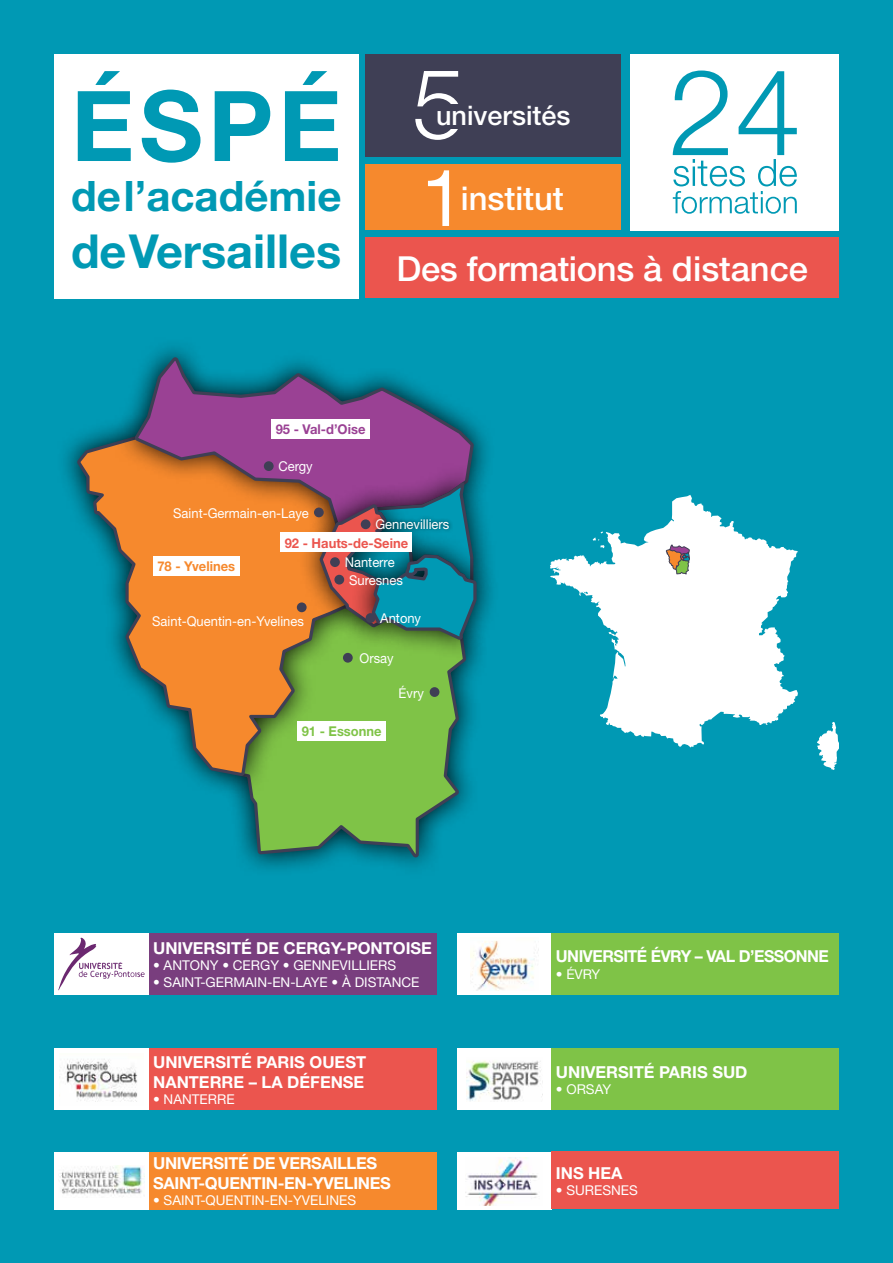
<style>
.page{position:relative;width:893px;height:1263px;background:#0099b4}
.page>*{position:absolute;margin:0;border:0;box-sizing:border-box;transform-origin:0 0}
.t1{font:700 97.65px "Helvetica Neue";color:#0099b4}
.t2{font:78.45px "Helvetica Neue";color:#fff}
.t3{font:700 46.95px "Helvetica Neue";color:#0099b4}
.t4{font:700 42px "Helvetica Neue";color:#0099b4}
.t5{font:500 34.5px "Helvetica Neue";letter-spacing:-.01em;color:#fff}
.t6{font:500 32.7px "Helvetica Neue";color:#fff}
.t7{font:500 27px "Helvetica Neue";color:#fff}
.t8{font:700 16.5px/19.8px "Helvetica Neue";color:#fff}
.t9{font:700 16.5px/19.8px "Helvetica Neue";letter-spacing:-.02em;color:#fff}
.t10{font:700 16.5px "Helvetica Neue";letter-spacing:-.03em;color:#fff}
.t11{font:13.5px "Helvetica Neue";color:#fff}
.t12{font:13.5px/17.5px "Helvetica Neue";color:#fff;scale:.96 1}
.t13{font:700 13.5px "Helvetica Neue";color:#eb554e;scale:.96 1}
.t14{font:700 13.5px "Helvetica Neue";color:#9a4194;scale:.96 1}
.t15{font:700 13.5px "Helvetica Neue";color:#f6892d;scale:.96 1}
.t16{font:700 13.5px "Helvetica Neue";color:#7fc347;scale:.96 1}
</style>
<div class="page">
<div style="left:54px;top:54px;width:304px;height:244px;background:#fff"></div>
<div style="left:631px;top:54px;width:208px;height:176px;background:#fff"></div>
<svg style="left:673px;top:71px;width:124px;height:143px"></svg>
<div style="left:366px;top:54px;width:255px;height:103px;background:#3f3f55"></div>
<svg style="left:415px;top:71px;width:44px;height:69px"></svg>
<div style="left:434px;top:104px;width:137px;height:25px;background:#3f3f55"></div>
<div style="left:366px;top:237px;width:473px;height:61px;background:#eb554e"></div>
<div style="left:54px;top:933px;width:95px;height:61px;background:#fff"></div>
<svg style="left:58px;top:938px;width:87px;height:52px"></svg>
<div style="left:54px;top:1049px;width:95px;height:61px;background:#fff"></div>
<img style="left:64px;top:1059px;width:74px;height:43px">
<div style="left:457px;top:933px;width:95px;height:61px;background:#fff"></div>
<img style="left:470px;top:940px;width:65px;height:50px">
<div style="left:54px;top:1152px;width:95px;height:57px;background:#fff"></div>
<div style="left:457px;top:1049px;width:95px;height:61px;background:#fff"></div>
<img style="left:466px;top:1060px;width:75px;height:41px">
<div style="left:457px;top:1152px;width:94px;height:57px;background:#fff"></div>
<div style="left:149px;top:933px;width:287px;height:61px;background:#793e7e"></div>
<div style="left:149px;top:1049px;width:287px;height:61px;background:#eb554e"></div>
<div style="left:149px;top:1152px;width:287px;height:57px;background:#f6892d"></div>
<div style="left:552px;top:933px;width:287px;height:61px;background:#7fc347"></div>
<div style="left:552px;top:1049px;width:287px;height:61px;background:#7fc347"></div>
<div style="left:552px;top:1152px;width:287px;height:57px;background:#eb554e"></div>
<div style="left:216px;top:580px;width:273px;height:299px;background:#000;opacity:.9"></div>
<svg style="left:236px;top:686px;width:233px;height:174px;background:#50a361"></svg>
<div style="left:55px;top:413px;width:319px;height:385px;background:#000;opacity:.9"></div>
<svg style="left:74px;top:432px;width:280px;height:384px"></svg>
<div style="left:113px;top:335px;width:383px;height:215px;background:#000;opacity:.9"></div>
<svg style="left:132px;top:355px;width:344px;height:176px"></svg>
<div style="left:352px;top:461px;width:145px;height:144px;background:#000;opacity:.9"></div>
<div style="left:297px;top:482px;width:111px;height:167px;background:#000;opacity:.9"></div>
<div style="left:350px;top:532px;width:150px;height:130px;background:#000;opacity:.9"></div>
<svg style="left:317px;top:479px;width:161px;height:207px"></svg>
<svg style="left:550px;top:495px;width:248px;height:252px;fill:#fff"></svg>
<svg style="left:817px;top:722px;width:22px;height:48px"></svg>
<svg style="left:666px;top:544px;width:24px;height:31px"></svg>
<div style="left:366px;top:164px;width:255px;height:66px;background:#f6892d"></div>
<div style="left:343px;top:653px;width:10px;height:10px;background:#3f3f55;border-radius:50%"></div>
<div style="left:430px;top:687px;width:9px;height:10px;background:#3f3f55;border-radius:50%"></div>
<div style="left:314px;top:507px;width:10px;height:10px;background:#3f3f55;border-radius:50%"></div>
<div style="left:264px;top:461px;width:10px;height:10px;background:#3f3f55;border-radius:50%"></div>
<div style="left:361px;top:519px;width:10px;height:10px;background:#3f3f55;border-radius:50%"></div>
<div style="left:330px;top:557px;width:10px;height:10px;background:#3f3f55;border-radius:50%"></div>
<div style="left:334px;top:575px;width:10px;height:9px;background:#3f3f55;border-radius:50%"></div>
<div style="left:366px;top:613px;width:9px;height:10px;background:#3f3f55;border-radius:50%"></div>
<div style="left:297px;top:602px;width:10px;height:10px;background:#3f3f55;border-radius:50%"></div>
<div style="left:371px;top:515px;width:82px;height:18px;background:#000;opacity:.6"></div>
<div style="left:153px;top:556px;width:86px;height:19px;background:#fff"></div>
<div style="left:271px;top:419px;width:99px;height:19px;background:#fff"></div>
<div style="left:297px;top:721px;width:89px;height:19px;background:#fff"></div>
<div style="left:280px;top:533px;width:132px;height:19px;background:#fff"></div>
<img style="left:60px;top:1165px;width:85px;height:30px">
<img style="left:465px;top:1158px;width:73px;height:47px">
<h1 class="t1" style="left:71px;top:66px;width:272px">ÉSPÉ</h1>
<h3 class="t4" style="left:71px;top:170px;width:272px">de l’académie</h3>
<h3 class="t3" style="left:71px;top:222px;width:272px">de Versailles</h3>
<h3 class="t7" style="left:436px;top:100px;width:136px">universités</h3>
<h2 class="t2" style="left:421px;top:151px;width:45px">1</h2>
<h3 class="t6" style="left:461px;top:179px;width:105px">institut</h3>
<h3 class="t5" style="left:396px;top:248px;width:413px">Des formations à distance</h3>
<p class="t14" style="left:276px;top:421px;width:95px">95 - Val-d’Oise</p>
<p class="t12" style="left:278px;top:457px;width:37px">Cergy</p>
<p class="t12" style="left:173px;top:504px;width:143px">Saint-Germain-en-Laye</p>
<p class="t12" style="left:375px;top:515px;width:78px">Gennevilliers</p>
<p class="t12" style="left:349px;top:553px;width:58px;text-indent:-4px">Nanterre<br>Suresnes</p>
<p class="t13" style="left:285px;top:534px;width:130px">92 - Hauts-de-Seine</p>
<p class="t15" style="left:157px;top:558px;width:83px">78 - Yvelines</p>
<p class="t12" style="left:152px;top:612px;width:160px">Saint-Quentin-en-Yvelines</p>
<p class="t12" style="left:380px;top:609px;width:44px">Antony</p>
<p class="t12" style="left:359px;top:649px;width:37px">Orsay</p>
<p class="t16" style="left:302px;top:723px;width:85px">91 - Essonne</p>
<p class="t12" style="left:399px;top:684px;width:28px">Évry</p>
<p class="t8" style="left:153px;top:938px;width:280px">UNIVERSITÉ DE CERGY-PONTOISE</p>
<p class="t11" style="left:153px;top:957px;width:244px">• ANTONY • CERGY • GENNEVILLIERS</p>
<p class="t11" style="left:153px;top:974px;width:268px">• SAINT-GERMAIN-EN-LAYE • À DISTANCE</p>
<p class="t8" style="left:153px;top:1052px;width:214px">UNIVERSITÉ PARIS OUEST<br>NANTERRE – LA DÉFENSE</p>
<p class="t11" style="left:153px;top:1091px;width:83px">• NANTERRE</p>
<p class="t9" style="left:153px;top:1153px;width:239px">UNIVERSITÉ DE VERSAILLES<br>SAINT-QUENTIN-EN-YVELINES</p>
<p class="t11" style="left:153px;top:1192px;width:204px">• SAINT-QUENTIN-EN-YVELINES</p>
<p class="t10" style="left:556px;top:946px;width:275px">UNIVERSITÉ ÉVRY – VAL D’ESSONNE</p>
<p class="t11" style="left:556px;top:966px;width:46px">• ÉVRY</p>
<p class="t8" style="left:556px;top:1062px;width:193px">UNIVERSITÉ PARIS SUD</p>
<p class="t11" style="left:556px;top:1081px;width:57px">• ORSAY</p>
<p class="t8" style="left:556px;top:1163px;width:68px">INS HEA</p>
<p class="t11" style="left:556px;top:1182px;width:83px">• SURESNES</p>
</div>
